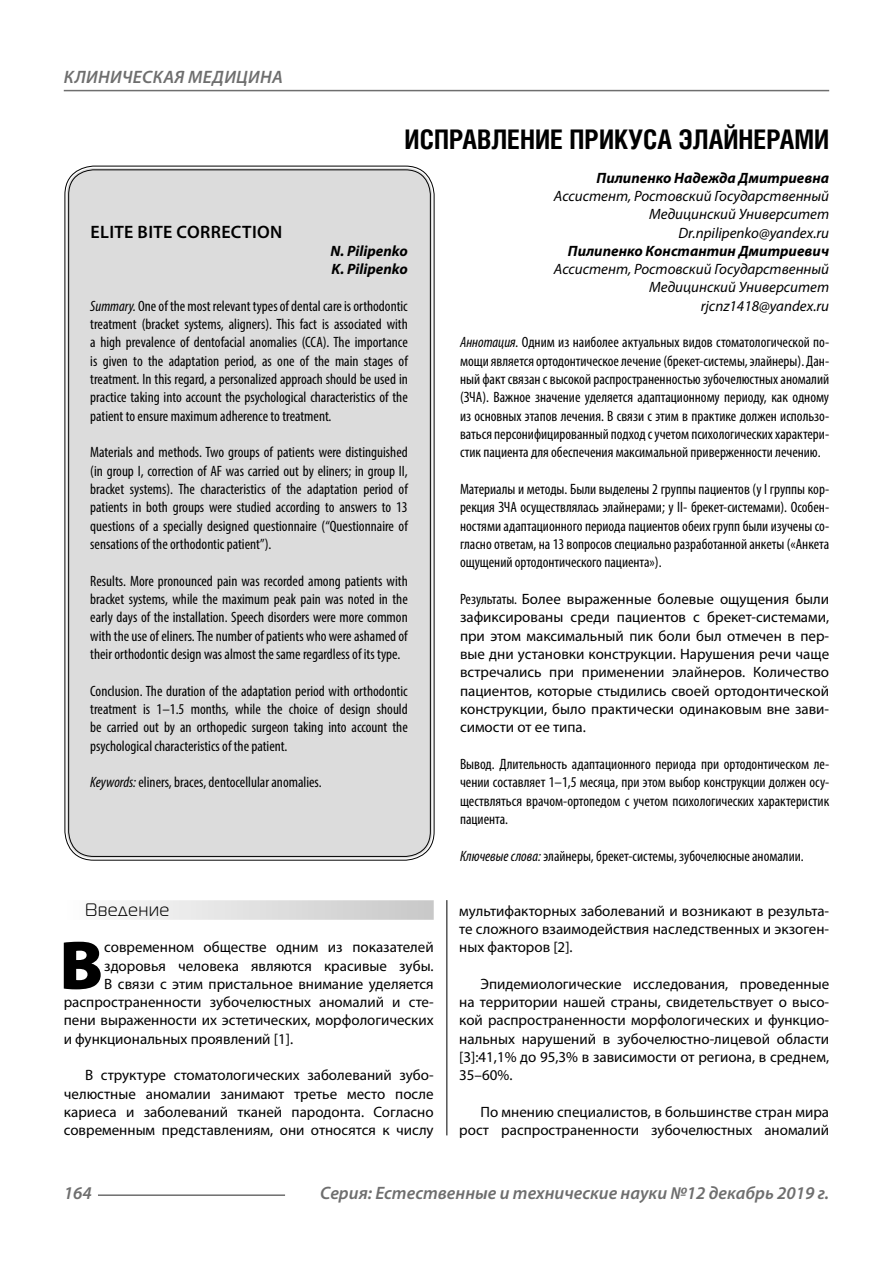
<style>
.page{position:relative;width:893px;height:1263px;background:#fff}
.page>*{position:absolute;margin:0;border:0;box-sizing:border-box;transform-origin:0 0}
.Bukvica{font:900 69.3px "Myriad Pro";color:#000}
.Header{font:700 27px "Helios Cond C";color:#000}
.t1{font:italic 600 18px "Myriad Pro";color:#6e6e6e}
.Header-eng{font:600 18px "Myriad Pro";letter-spacing:.02em;color:#000}
.Subheader{font:18px "Magistral C";letter-spacing:.05em;color:#000}
.Annotation-eng{font:condensed 15px/18.3px "Myriad Pro";color:#000;text-align:justify}
.Annotation-rus{font:condensed 15px/18.3px "Myriad Pro";color:#000;text-align:justify}
.Normal{font:15px/18.3px "Myriad Pro";color:#000;text-align:justify}
.Annotation-rus-2{font:15px/18.3px "Myriad Pro";color:#000;text-align:justify}
.Bukvica-2{font:15px "Myriad Pro";color:#000}
.Author-doc{font:italic 15px/18.3px "Myriad Pro";color:#000;text-align:right}
.Author{font:italic 700 15px "Myriad Pro";color:#000}
.Author-email{font:italic 15px "Myriad Pro";color:#000}
.Author-eng{font:italic 700 15px "Myriad Pro";color:#000}
.s1{font-style:italic}
.s2{font-stretch:condensed}
</style>
<div class="page">
<hr style="left:446px;top:128px;width:1px;height:1007px;background:#000">
<div style="left:43px;top:0;width:786px;height:900px;background:#fff"></div>
<div style="left:64px;top:900px;width:370px;height:20px;background:linear-gradient(to right,#fcfcfc,#c8c8c8)"></div>
<div style="left:67px;top:168px;width:365px;height:690px;background:#dcdcdc;border-radius:27px"></div>
<hr style="left:98px;top:1194px;width:187px;height:2px;background:#6e6e6e">
<hr style="left:64px;top:90px;width:765px;height:1px;background:#6e6e6e">
<p class="t1" style="left:64px;top:66px;width:23px">Клиническая</p>
<p class="t1" style="left:188px;top:66px;width:13px">медицина</p>
<p class="Header" style="left:405px;top:124px;width:426px">ИСПРАВЛЕНИЕ ПРИКУСА ЭЛАЙНЕРАМИ</p>
<p class="Author" style="left:597px;top:168px;width:234px">Пилипенко Надежда Дмитриевна</p>
<p class="Author-doc" style="left:554px;top:186px;width:277px">Ассистент, Ростовский Государственный<br>Медицинский Университет</p>
<p class="Author-email" style="left:678px;top:223px;width:152px">Dr.npilipenko@yandex.ru</p>
<p class="Author" style="left:568px;top:241px;width:263px">Пилипенко Константин Дмитриевич</p>
<p class="Author-doc" style="left:554px;top:260px;width:277px">Ассистент, Ростовский Государственный<br>Медицинский Университет</p>
<p class="Author-email" style="left:701px;top:296px;width:130px">rjcnz1418@yandex.ru</p>
<p class="Annotation-rus" style="left:460px;top:333px;width:371px"><span class="s1">Аннотация.</span> Одним из наиболее актуальных видов стоматологической по&shy;мощи является ортодонтическое лечение (брекет-системы, элайнеры). Дан&shy;ный факт связан с высокой распространенностью зубочелюстных аномалий (ЗЧА). Важное значение уделяется адаптационному периоду, как одному из основных этапов лечения. В связи с этим в практике должен использо&shy;ваться персонифицированный подход с учетом психологических характери&shy;стик пациента для обеспечения максимальной приверженности лечению.</p>
<p class="Annotation-rus" style="left:460px;top:480px;width:371px">Материалы и методы. Были выделены 2 группы пациентов (у I группы кор&shy;рекция ЗЧА осуществлялась элайнерами; у II- брекет-системами). Особен&shy;ностями адаптационного периода пациентов обеих групп были изучены со&shy;гласно ответам, на 13 вопросов специально разработанной анкеты («Анкета ощущений ортодонтического пациента»).</p>
<p class="Annotation-rus-2" style="left:460px;top:590px;width:371px"><span class="s2">Результаты.</span> Более выраженные болевые ощущения были зафиксированы среди пациентов с брекет-системами, при этом максимальный пик боли был отмечен в пер&shy;вые дни установки конструкции. Нарушения речи чаще встречались при применении элайнеров. Количество пациентов, которые стыдились своей ортодонтической конструкции, было практически одинаковым вне зави&shy;симости от ее типа.</p>
<p class="Annotation-rus" style="left:460px;top:755px;width:371px">Вывод. Длительность адаптационного периода при ортодонтическом ле&shy;чении составляет 1–1,5 месяца, при этом выбор конструкции должен осу&shy;ществляться врачом-ортопедом с учетом психологических характеристик пациента.</p>
<p class="Annotation-rus" style="left:460px;top:846px;width:345px"><span class="s1">Ключевые слова:</span> элайнеры, брекет-системы, зубочелюсные аномалии.</p>
<p class="Header-eng" style="left:90px;top:220px;width:193px">ELITE BITE CORRECTION</p>
<p class="Author-eng" style="left:330px;top:241px;width:79px">N. Pilipenko</p>
<p class="Author-eng" style="left:331px;top:259px;width:78px">K. Pilipenko</p>
<p class="Annotation-eng" style="left:90px;top:296px;width:319px"><span class="s1">Summary.</span> One of the most relevant types of dental care is orthodontic treatment (bracket systems, aligners). This fact is associated with a high prevalence of dentofacial anomalies (CCA). The importance is given to the adaptation period, as one of the main stages of treatment. In this regard, a personalized approach should be used in practice taking into account the psychological characteristics of the patient to ensure maximum adherence to treatment.</p>
<p class="Annotation-eng" style="left:90px;top:443px;width:319px">Materials and methods. Two groups of patients were distinguished (in group I, correction of AF was carried out by eliners; in group II, bracket systems). The characteristics of the adaptation period of patients in both groups were studied according to answers to 13 questions of a specially designed questionnaire (“Questionnaire of sensations of the orthodontic patient”).</p>
<p class="Annotation-eng" style="left:90px;top:571px;width:319px">Results. More pronounced pain was recorded among patients with bracket systems, while the maximum peak pain was noted in the early days of the installation. Speech disorders were more common with the use of eliners. The number of patients who were ashamed of their orthodontic design was almost the same regardless of its type.</p>
<p class="Annotation-eng" style="left:90px;top:681px;width:319px">Conclusion. The duration of the adaptation period with orthodontic treatment is 1–1.5 months, while the choice of design should be carried out by an orthopedic surgeon taking into account the psychological characteristics of the patient.</p>
<p class="Annotation-eng" style="left:90px;top:773px;width:233px"><span class="s1">Keywords:</span> eliners, braces, dentocellular anomalies.</p>
<p class="Subheader" style="left:85px;top:900px;width:86px">Введение</p>
<p class="Bukvica" style="left:59px;top:919px;width:45px">В</p>
<p class="Bukvica-2" style="left:104px;top:938px;width:331px">современном обществе одним из показателей</p>
<p class="Bukvica-2" style="left:104px;top:956px;width:331px">здоровья человека являются красивые зубы.</p>
<p class="Bukvica-2" style="left:104px;top:974px;width:331px">В связи с этим пристальное внимание уделяется</p>
<p class="Bukvica-2" style="left:64px;top:993px;width:371px">распространенности зубочелюстных аномалий и сте-</p>
<p class="Bukvica-2" style="left:64px;top:1011px;width:371px">пени выраженности их эстетических, морфологических</p>
<p class="Bukvica-2" style="left:64px;top:1029px;width:231px">и функциональных проявлений [1].</p>
<p class="Normal" style="left:64px;top:1066px;width:371px;text-indent:21px">В структуре стоматологических заболеваний зубо&shy;челюстные аномалии занимают третье место после кариеса и заболеваний тканей пародонта. Согласно современным представлениям, они относятся к числу</p>
<p class="Normal" style="left:459px;top:901px;width:371px">мультифакторных заболеваний и возникают в результа&shy;те сложного взаимодействия наследственных и экзоген&shy;ных факторов [2].</p>
<p class="Normal" style="left:459px;top:974px;width:371px;text-indent:21px">Эпидемиологические исследования, проведенные на территории нашей страны, свидетельствует о высо&shy;кой распространенности морфологических и функцио&shy;нальных нарушений в зубочелюстно-лицевой области [3]:41,1% до 95,3% в зависимости от региона, в среднем, 35–60%.</p>
<p class="Normal" style="left:459px;top:1103px;width:371px;text-align:right">По мнению специалистов, в большинстве стран мира рост распространенности зубочелюстных аномалий</p>
<p class="t1" style="left:64px;top:1182px;width:30px">164</p>
<p class="t1" style="left:320px;top:1182px;width:510px">Серия: Естественные и технические науки №12 декабрь 2019 г.</p>
</div>
